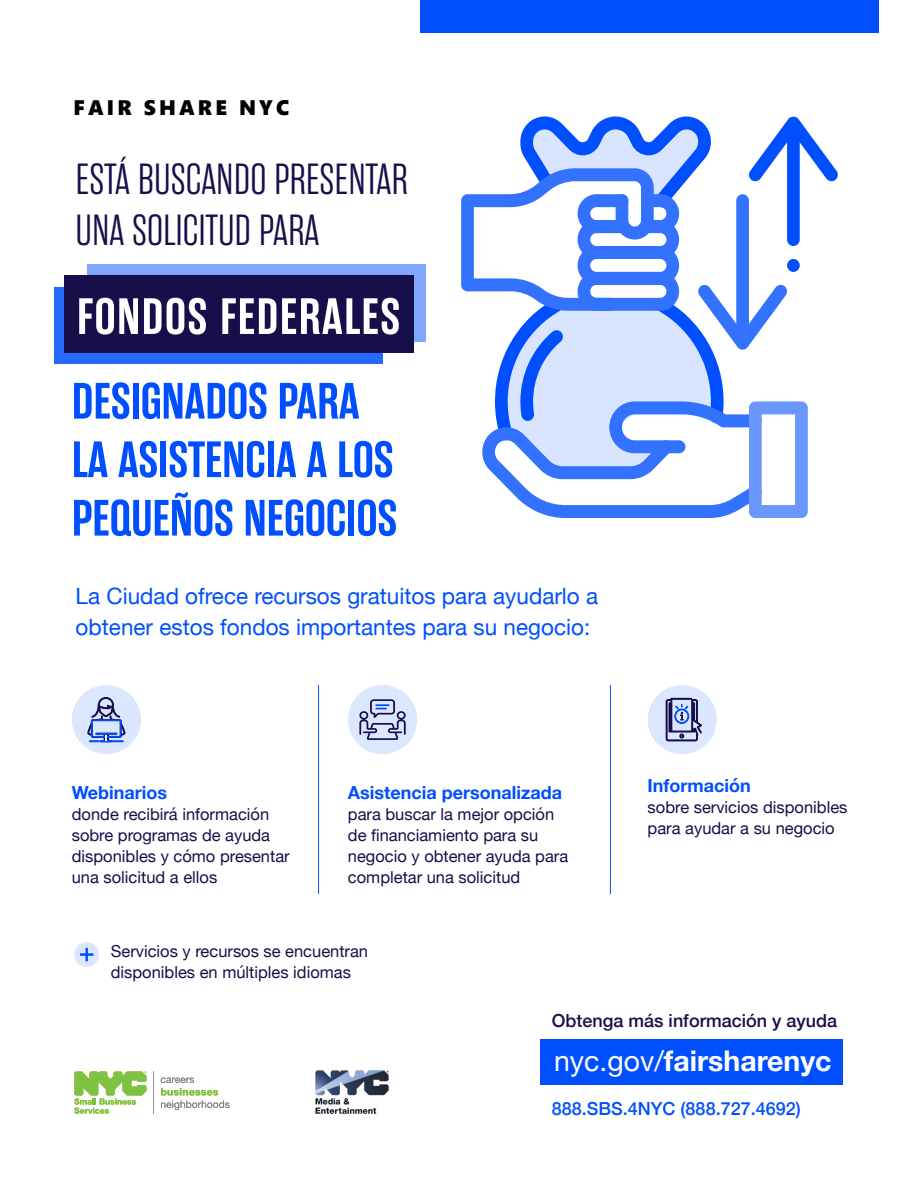
<style>
.page{position:relative;width:918px;height:1188px;background:#fff}
.page>*{position:absolute;margin:0;border:0;box-sizing:border-box;transform-origin:0 0}
.t1{font:600 51px/58.5px "Rama Gothic E";color:#004ffe}
.t2{font:600 51px "Rama Gothic E";letter-spacing:.03em;color:#fff}
.t3{font:300 43.5px/51px "Rama Gothic E";color:#170f4a}
.t4{font:700 28.5px "Helvetica Neue";color:#fff}
.t5{font:22.5px/31.5px "Helvetica Neue";color:#004ffe}
.t6{font:21px "Segoe UI Black";letter-spacing:.15em;color:#000}
.t7{font:700 18px "Helvetica Neue";color:#004ffe}
.t8{font:500 18px "Helvetica Neue";color:#170f4a}
.t9{font:500 18px "Helvetica Neue";color:#004ffe}
.t10{font:16.5px/21px "Helvetica Neue";color:#170f4a}
.s1{font-weight:400}
</style>
<div class="page">
<div style="left:420px;top:0;width:458px;height:32px;background:#004ffe"></div>
<svg style="left:461px;top:116px;width:377px;height:402px"></svg>
<div style="left:787px;top:259px;width:13px;height:13px;background:#004ffe;border-radius:50%"></div>
<svg style="left:74px;top:1071px;width:73px;height:43px"></svg>
<hr style="left:154px;top:1071px;width:1px;height:43px;background:#939598">
<svg style="left:161px;top:1077px;width:69px;height:33px"></svg>
<img style="left:315px;top:1070px;width:74px;height:44px">
<div style="left:87px;top:264px;width:338px;height:77px;background:#80a7fe"></div>
<div style="left:54px;top:288px;width:329px;height:76px;background:#2669fe"></div>
<div style="left:648px;top:685px;width:69px;height:69px;background:#dbe6ff;border-radius:50%"></div>
<svg style="left:666px;top:698px;width:36px;height:43px"></svg>
<div style="left:72px;top:685px;width:69px;height:69px;background:#dbe6ff;border-radius:50%"></div>
<svg style="left:87px;top:685px;width:39px;height:58px"></svg>
<div style="left:348px;top:685px;width:69px;height:69px;background:#dbe6ff;border-radius:50%"></div>
<svg style="left:359px;top:699px;width:47px;height:41px"></svg>
<hr style="left:318px;top:685px;width:1px;height:209px;background:#004ffe">
<hr style="left:610px;top:685px;width:1px;height:209px;background:#004ffe">
<div style="left:74px;top:942px;width:25px;height:25px;background:#dbe6ff;border-radius:50%"></div>
<svg style="left:80px;top:948px;width:13px;height:13px"></svg>
<div style="left:540px;top:1040px;width:303px;height:45px;background:#004ffe"></div>
<div style="left:64px;top:275px;width:349px;height:77px;background:#170f4a"></div>
<p class="t6" style="left:74px;top:93px;width:217px">FAIR SHARE NYC</p>
<p class="t3" style="left:76px;top:155px;width:334px">ESTÁ BUSCANDO PRESENTAR<br>UNA SOLICITUD PARA</p>
<p class="t2" style="left:77px;top:288px;width:325px">FONDOS FEDERALES</p>
<p class="t1" style="left:72px;top:373px;width:327px">DESIGNADOS PARA<br>LA ASISTENCIA A LOS<br>PEQUEÑOS NEGOCIOS</p>
<p class="t5" style="left:76px;top:582px;width:524px">La Ciudad ofrece recursos gratuitos para ayudarlo a obtener estos fondos importantes para su negocio:</p>
<p class="t7" style="left:72px;top:779px;width:97px">Webinarios</p>
<p class="t10" style="left:72px;top:805px;width:219px">donde recibirá información sobre programas de ayuda disponibles y cómo presentar una solicitud a ellos</p>
<p class="t7" style="left:348px;top:779px;width:216px">Asistencia personalizada</p>
<p class="t10" style="left:348px;top:805px;width:222px">para buscar la mejor opción de financiamiento para su negocio y obtener ayuda para completar una solicitud</p>
<p class="t10" style="left:111px;top:941px;width:259px">Servicios y recursos se encuentran disponibles en múltiples idiomas</p>
<p class="t7" style="left:648px;top:771px;width:105px">Información</p>
<p class="t10" style="left:648px;top:797px;width:201px">sobre servicios disponibles para ayudar a su negocio</p>
<p class="t8" style="left:552px;top:1006px;width:287px">Obtenga más información y ayuda</p>
<p class="t4" style="left:554px;top:1039px;width:279px"><span class="s1">nyc.gov/</span>fairsharenyc</p>
<p class="t9" style="left:552px;top:1094px;width:250px">888.SBS.4NYC (888.727.4692)</p>
</div>
